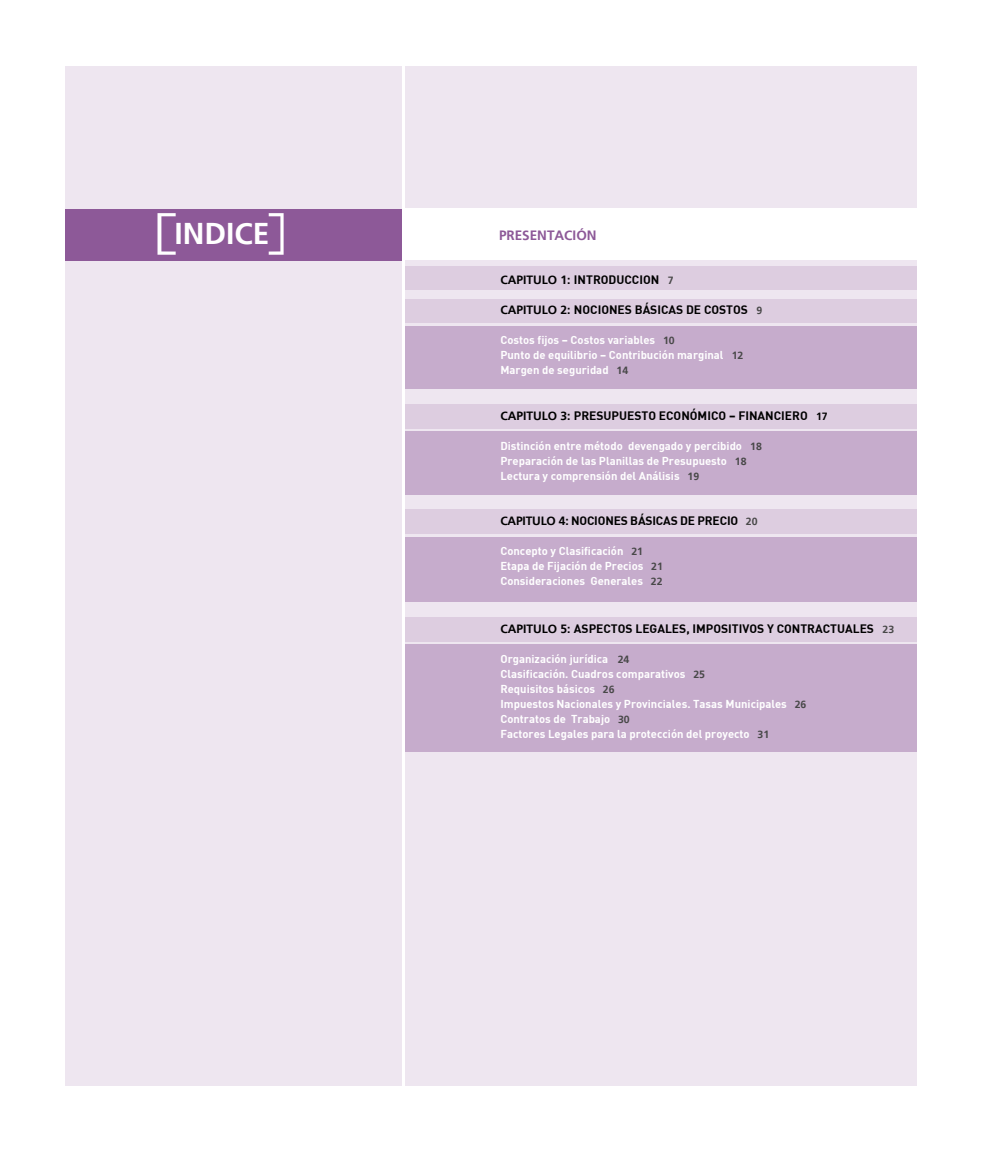
<style>
.page{position:relative;width:983px;height:1153px;background:#fff}
.page>*{position:absolute;margin:0;border:0;box-sizing:border-box;transform-origin:0 0}
.t1{font:700 30px "Frutiger";color:#fff}
.t2{font:700 13.5px "Frutiger";color:#8d5998}
.t3{font:700 12px "DIN";color:#000}
.t4{font:700 11.25px/15px "DIN";color:#fff}
.s1{font-family:"Frutiger"}
.s2{font-family:"Frutiger";font-size:10.5px;color:#484848}
.s3{font-family:"Frutiger";font-size:10.5px}
</style>
<div class="page">
<div style="left:405px;top:67px;width:510px;height:1019px;background:#eee6f0"></div>
<div style="left:65px;top:67px;width:336px;height:1019px;background:#eee6f0"></div>
<div style="left:405px;top:266px;width:510px;height:24px;background:#ddcde0"></div>
<div style="left:405px;top:404px;width:510px;height:24px;background:#ddcde0"></div>
<div style="left:402px;top:209px;width:555px;height:51px;background:#fff"></div>
<div style="left:405px;top:326px;width:510px;height:62px;background:#c6accc"></div>
<div style="left:405px;top:431px;width:510px;height:63px;background:#c6accc"></div>
<div style="left:405px;top:537px;width:510px;height:64px;background:#c6accc"></div>
<div style="left:405px;top:644px;width:510px;height:53px;background:#c6accc"></div>
<div style="left:405px;top:692px;width:510px;height:59px;background:#c6accc"></div>
<div style="left:65px;top:209px;width:337px;height:51px;background:#8d5998"></div>
<svg style="left:268px;top:213px;width:15px;height:42px"></svg>
<svg style="left:157px;top:213px;width:19px;height:42px"></svg>
<div style="left:405px;top:299px;width:510px;height:24px;background:#ddcde0"></div>
<div style="left:405px;top:509px;width:510px;height:25px;background:#ddcde0"></div>
<div style="left:405px;top:617px;width:510px;height:24px;background:#ddcde0"></div>
<h1 class="t1" style="left:174px;top:216px;width:97px">INDICE</h1>
<p class="t2" style="left:499px;top:227px;width:99px">PRESENTACIÓN</p>
<p class="t3" style="left:500px;top:272px;width:174px"><span class="s1">CAPITULO 1:</span> INTRODUCCION <span class="s2">7</span></p>
<p class="t3" style="left:500px;top:302px;width:263px"><span class="s1">CAPITULO 2:</span> NOCIONES BÁSICAS DE COSTOS <span class="s2">9</span></p>
<p class="t4" style="left:500px;top:332px;width:244px">Costos fijos – Costos variables <span class="s2">10<br></span>Punto de equilibrio – Contribución marginal <span class="s2">12<br></span>Margen de seguridad <span class="s2">14</span></p>
<p class="t3" style="left:500px;top:407px;width:329px"><span class="s1">CAPITULO 3:</span> PRESUPUESTO ECONÓMICO – FINANCIERO <span class="s3">17</span></p>
<p class="t4" style="left:500px;top:437px;width:263px">Distinción entre método devengado y percibido <span class="s2">18<br></span>Preparación de las Planillas de Presupuesto <span class="s2">18<br></span>Lectura y comprensión del Análisis <span class="s2">19</span></p>
<p class="t3" style="left:500px;top:512px;width:258px"><span class="s1">CAPITULO 4:</span> NOCIONES BÁSICAS DE PRECIO <span class="s2">20</span></p>
<p class="t4" style="left:500px;top:542px;width:164px">Concepto y Clasificación <span class="s2">21<br></span>Etapa de Fijación de Precios <span class="s2">21<br></span>Consideraciones Generales <span class="s2">22</span></p>
<p class="t3" style="left:500px;top:620px;width:395px"><span class="s1">CAPITULO 5:</span> ASPECTOS LEGALES, IMPOSITIVOS Y CONTRACTUALES <span class="s2">23</span></p>
<p class="t4" style="left:500px;top:650px;width:307px">Organización jurídica <span class="s2">24<br></span>Clasificación. Cuadros comparativos <span class="s2">25<br></span>Requisitos básicos <span class="s2">26<br></span>Impuestos Nacionales y Provinciales. Tasas Municipales <span class="s2">26<br></span>Contratos de Trabajo <span class="s2">30<br></span>Factores Legales para la protección del proyecto <span class="s2">31</span></p>
</div>
